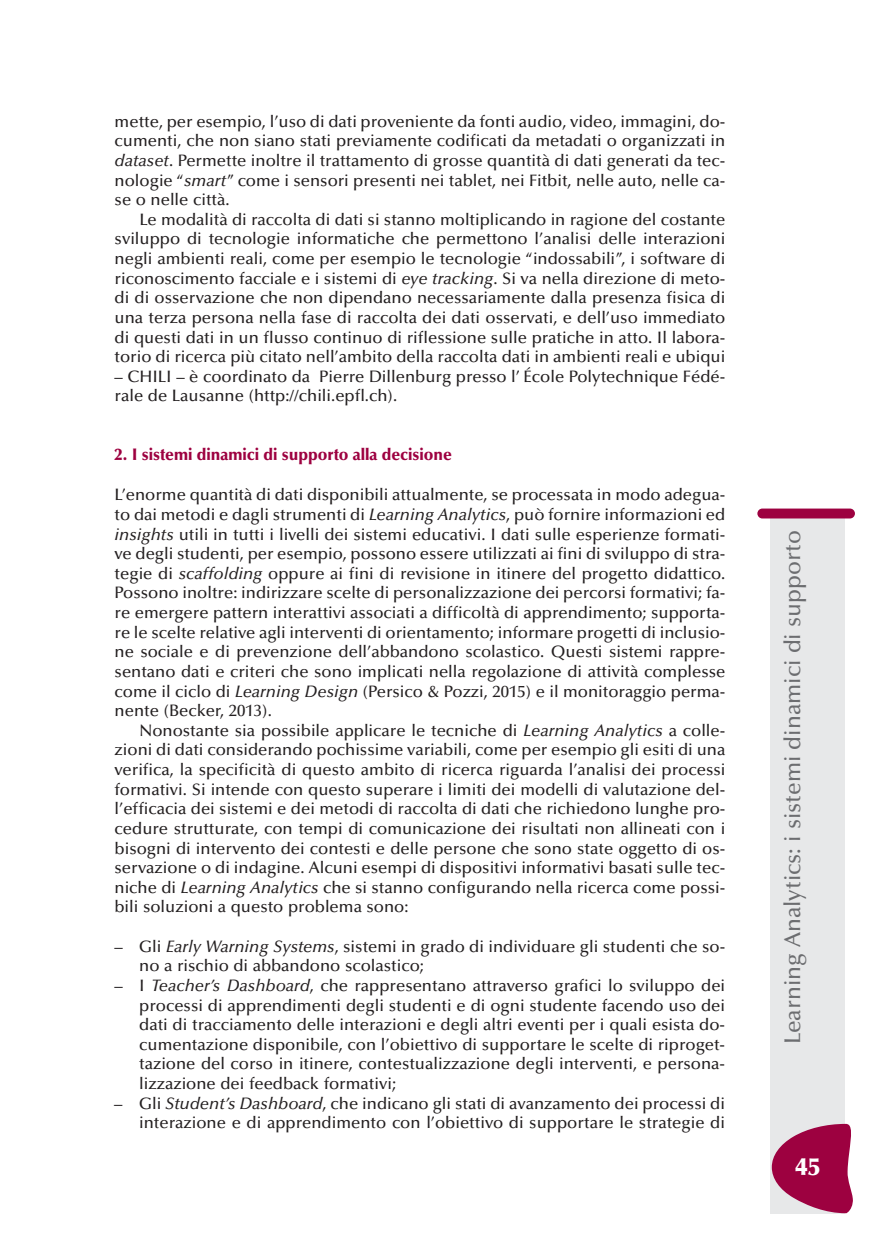
<style>
.page{position:relative;width:869px;height:1241px;background:#fff}
.page>*{position:absolute;margin:0;border:0;box-sizing:border-box;transform-origin:0 0}
.t1{font:900 24.5px "Optima";color:#fff}
.t2{font:500 22.75px "Optima";color:#6c6d70}
.t3{font:500 16.62px/19.6px "Optima";color:#231f20;text-align:justify}
.t4{font:900 16.62px "Optima";color:#9d0140;scale:.95 1}
.s1{font-style:italic}
</style>
<div class="page">
<div style="left:770px;top:516px;width:74px;height:697px;background:#e7e8e9"></div>
<div style="left:757px;top:508px;width:97px;height:10px;background:#9d0140;border-radius:5px"></div>
<svg style="left:771px;top:1123px;width:82px;height:89px"></svg>
<p class="t3" style="left:115px;top:113px;width:612px">mette, per esempio, l’uso di dati proveniente da fonti audio, video, immagini, do&shy;cumenti, che non siano stati previamente codificati da metadati o organizzati in <span class="s1">dataset</span>. Permette inoltre il trattamento di grosse quantità di dati generati da tec&shy;nologie “<span class="s1">smart</span>” come i sensori presenti nei tablet, nei Fitbit, nelle auto, nelle ca&shy;se o nelle città.</p>
<p class="t3" style="left:115px;top:211px;width:612px;text-indent:25px">Le modalità di raccolta di dati si stanno moltiplicando in ragione del costante sviluppo di tecnologie informatiche che permettono l’analisi delle interazioni negli ambienti reali, come per esempio le tecnologie “indossabili”, i software di riconoscimento facciale e i sistemi di <span class="s1">eye tracking</span>. Si va nella direzione di meto&shy;di di osservazione che non dipendano necessariamente dalla presenza fisica di una terza persona nella fase di raccolta dei dati osservati, e dell’uso immediato di questi dati in un flusso continuo di riflessione sulle pratiche in atto. Il labora&shy;torio di ricerca più citato nell’ambito della raccolta dati in ambienti reali e ubiqui</p>
<p class="t3" style="left:115px;top:368px;width:612px">– CHILI – è coordinato da Pierre Dillenburg presso l’ École Polytechnique Fédé&shy;rale de Lausanne (http://chili.epfl.ch).</p>
<p class="t4" style="left:115px;top:448px;width:356px">2. I sistemi dinamici di supporto alla decisione</p>
<p class="t3" style="left:115px;top:486px;width:612px">L’enorme quantità di dati disponibili attualmente, se processata in modo adegua&shy;to dai metodi e dagli strumenti di <span class="s1">Learning Analytics</span>, può fornire informazioni ed <span class="s1">insights</span> utili in tutti i livelli dei sistemi educativi. I dati sulle esperienze formati&shy;ve degli studenti, per esempio, possono essere utilizzati ai fini di sviluppo di stra&shy;tegie di <span class="s1">scaffolding</span> oppure ai fini di revisione in itinere del progetto didattico.<br>Possono inoltre: indirizzare scelte di personalizzazione dei percorsi formativi; fa&shy;re emergere pattern interattivi associati a difficoltà di apprendimento; supporta&shy;re le scelte relative agli interventi di orientamento; informare progetti di inclusio&shy;ne sociale e di prevenzione dell’abbandono scolastico. Questi sistemi rappre&shy;sentano dati e criteri che sono implicati nella regolazione di attività complesse come il ciclo di <span class="s1">Learning Design</span> (Persico &amp; Pozzi, 2015) e il monitoraggio perma&shy;nente (Becker, 2013).</p>
<p class="t3" style="left:114px;top:722px;width:612px;text-indent:25px">Nonostante sia possibile applicare le tecniche di <span class="s1">Learning Analytics</span> a colle&shy;zioni di dati considerando pochissime variabili, come per esempio gli esiti di una verifica, la specificità di questo ambito di ricerca riguarda l’analisi dei processi formativi. Si intende con questo superare i limiti dei modelli di valutazione del&shy;l’efficacia dei sistemi e dei metodi di raccolta di dati che richiedono lunghe pro&shy;cedure strutturate, con tempi di comunicazione dei risultati non allineati con i bisogni di intervento dei contesti e delle persone che sono state oggetto di os&shy;servazione o di indagine. Alcuni esempi di dispositivi informativi basati sulle tec&shy;niche di <span class="s1">Learning Analytics</span> che si stanno configurando nella ricerca come possi&shy;bili soluzioni a questo problema sono:</p>
<p class="t3" style="left:139px;top:937px;width:587px;text-indent:-25px">– Gli <span class="s1">Early Warning Systems</span>, sistemi in grado di individuare gli studenti che so&shy;no a rischio di abbandono scolastico;</p>
<p class="t3" style="left:139px;top:976px;width:587px;text-indent:-25px">– I <span class="s1">Teacher’s Dashboard</span>, che rappresentano attraverso grafici lo sviluppo dei processi di apprendimenti degli studenti e di ogni studente facendo uso dei dati di tracciamento delle interazioni e degli altri eventi per i quali esista do&shy;cumentazione disponibile, con l’obiettivo di supportare le scelte di riproget&shy;tazione del corso in itinere, contestualizzazione degli interventi, e persona&shy;lizzazione dei feedback formativi;</p>
<p class="t3" style="left:114px;top:1094px;width:612px;text-align:right">– Gli <span class="s1">Student’s Dashboard</span>, che indicano gli stati di avanzamento dei processi di interazione e di apprendimento con l’obiettivo di supportare le strategie di</p>
<h2 class="t2" style="left:783px;top:1044px;width:515px;rotate:-90deg">Learning Analytics: i sistemi dinamici di supporto</h2>
<h1 class="t1" style="left:795px;top:1156px;width:26px">45</h1>
</div>
